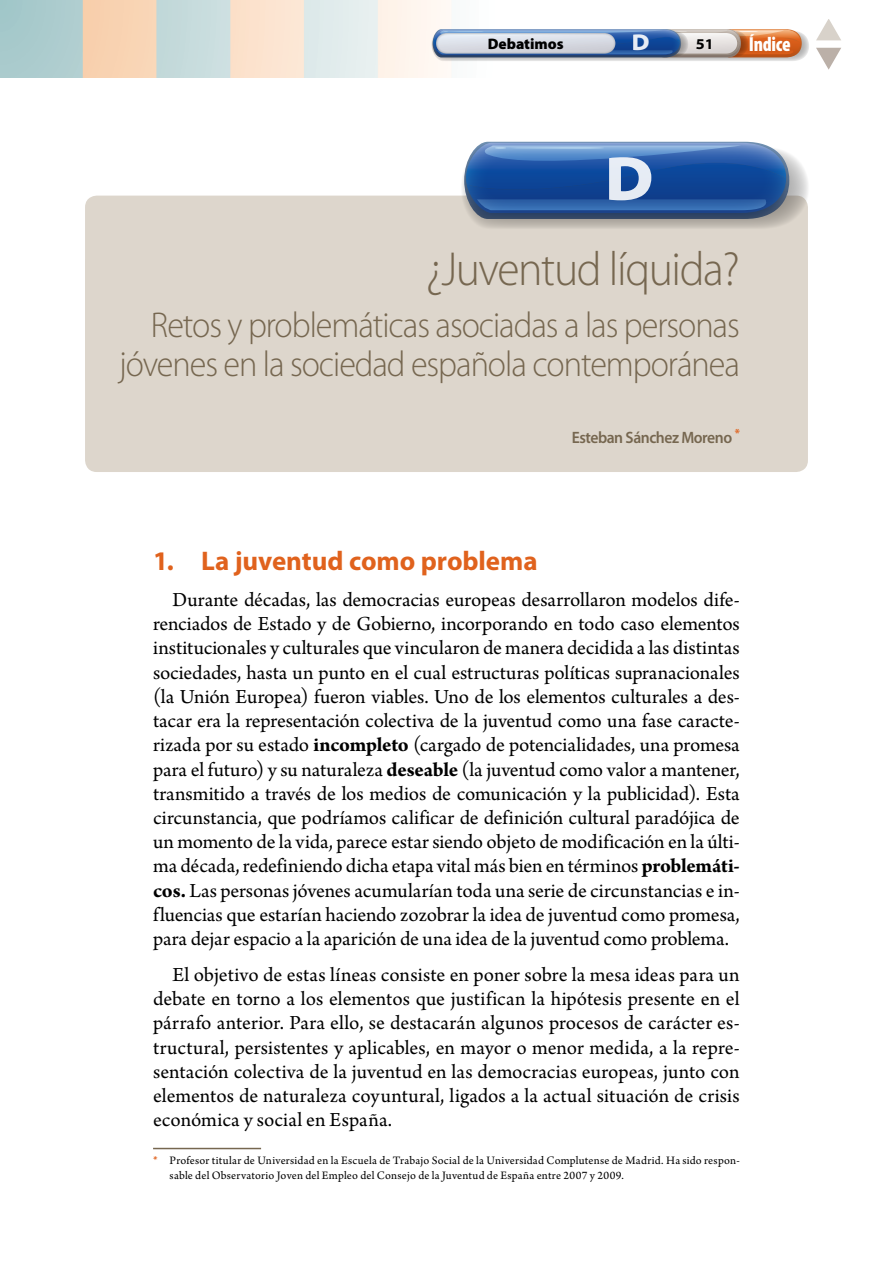
<style>
.page{position:relative;width:893px;height:1263px;background:#fff}
.page>*{position:absolute;margin:0;border:0;box-sizing:border-box;transform-origin:0 0}
.t1{font:900 semi-expanded 62.7px "Myriad Pro";color:#fff}
.t2{font:300 48px "Myriad Pro";letter-spacing:-.03em;color:#766750;scale:.95 1}
.t3{font:300 36px/39px "Myriad Pro";letter-spacing:-.03em;color:#766750;text-align:right;scale:.95 1}
.t4{font:700 27px "Myriad Pro";color:#e0621d}
.t5{font:900 semi-expanded 22.95px "Myriad Pro";color:#fff}
.t6{font:21px/24.2px "Arno Pro";color:#000;text-align:justify}
.t7{font:900 condensed 20.4px "Myriad Pro";letter-spacing:-.015em;color:#fff;scale:.95 1}
.t8{font:600 16.5px "Myriad Pro";letter-spacing:-.03em;color:#766750;scale:.95 1}
.t9{font:900 15.3px "Myriad Pro";color:#000}
.t10{font:700 semi-expanded 15px "Myriad Pro";color:#000}
.t11{font:12px/15px "Arno Pro";letter-spacing:.015em;color:#000}
.s1{font-weight:700}
.s2{font-weight:700;color:#e0621d}
</style>
<div class="page">
<img style="left:0;top:0;width:841px;height:78px">
<svg style="left:816px;top:19px;width:25px;height:21px"></svg>
<svg style="left:816px;top:48px;width:25px;height:22px"></svg>
<svg style="left:431px;top:29px;width:378px;height:32px;background:#aaa7b1"></svg>
<div style="left:85px;top:196px;width:723px;height:193px;background:#ddd6cc;border-radius:12px"></div>
<svg style="left:460px;top:142px;width:348px;height:86px;background:#4b71a7"></svg>
<div style="left:85px;top:253px;width:723px;height:219px;background:#ddd6cc;border-radius:12px"></div>
<hr style="left:153px;top:1148px;width:108px;height:1px;background:#766750">
<p class="t9" style="left:488px;top:35px;width:77px">Debatimos</p>
<p class="t5" style="left:632px;top:30px;width:19px">D</p>
<p class="t10" style="left:696px;top:35px;width:19px">51</p>
<p class="t7" style="left:749px;top:32px;width:45px">Índice</p>
<h1 class="t1" style="left:605px;top:143px;width:50px">D</h1>
<h2 class="t2" style="left:425px;top:242px;width:333px">¿Juventud líquida?</h2>
<h3 class="t3" style="left:119px;top:306px;width:655px">Retos y problemáticas asociadas a las personas jóvenes en la sociedad española contemporánea</h3>
<p class="t8" style="left:572px;top:428px;width:178px">Esteban Sánchez Moreno <sup>*</sup></p>
<p class="t4" style="left:153px;top:546px;width:386px">1. La juventud como problema</p>
<p class="t6" style="left:153px;top:589px;width:588px;text-indent:19px">Durante décadas, las democracias europeas desarrollaron modelos dife&shy;renciados de Estado y de Gobierno, incorporando en todo caso elementos institucionales y culturales que vincularon de manera decidida a las distintas sociedades, hasta un punto en el cual estructuras políticas supranacionales (la Unión Europea) fueron viables. Uno de los elementos culturales a des&shy;tacar era la representación colectiva de la juventud como una fase caracte&shy;rizada por su estado <span class="s1">incompleto</span> (cargado de potencialidades, una promesa para el futuro) y su naturaleza <span class="s1">deseable</span> (la juventud como valor a mantener, transmitido a través de los medios de comunicación y la publicidad). Esta circunstancia, que podríamos calificar de definición cultural paradójica de un momento de la vida, parece estar siendo objeto de modificación en la últi&shy;ma década, redefiniendo dicha etapa vital más bien en términos <span class="s1">problemáti&shy;cos.</span> Las personas jóvenes acumularían toda una serie de circunstancias e in&shy;fluencias que estarían haciendo zozobrar la idea de juventud como promesa, para dejar espacio a la aparición de una idea de la juventud como problema.</p>
<p class="t6" style="left:153px;top:963px;width:588px;text-indent:19px">El objetivo de estas líneas consiste en poner sobre la mesa ideas para un debate en torno a los elementos que justifican la hipótesis presente en el párrafo anterior. Para ello, se destacarán algunos procesos de carácter es&shy;tructural, persistentes y aplicables, en mayor o menor medida, a la repre&shy;sentación colectiva de la juventud en las democracias europeas, junto con elementos de naturaleza coyuntural, ligados a la actual situación de crisis económica y social en España.</p>
<p class="t11" style="left:170px;top:1154px;width:572px;text-indent:-17px"><span class="s2">*</span> Profesor titular de Universidad en la Escuela de Trabajo Social de la Universidad Complutense de Madrid. Ha sido respon&shy;sable del Observatorio Joven del Empleo del Consejo de la Juventud de España entre 2007 y 2009.</p>
</div>
